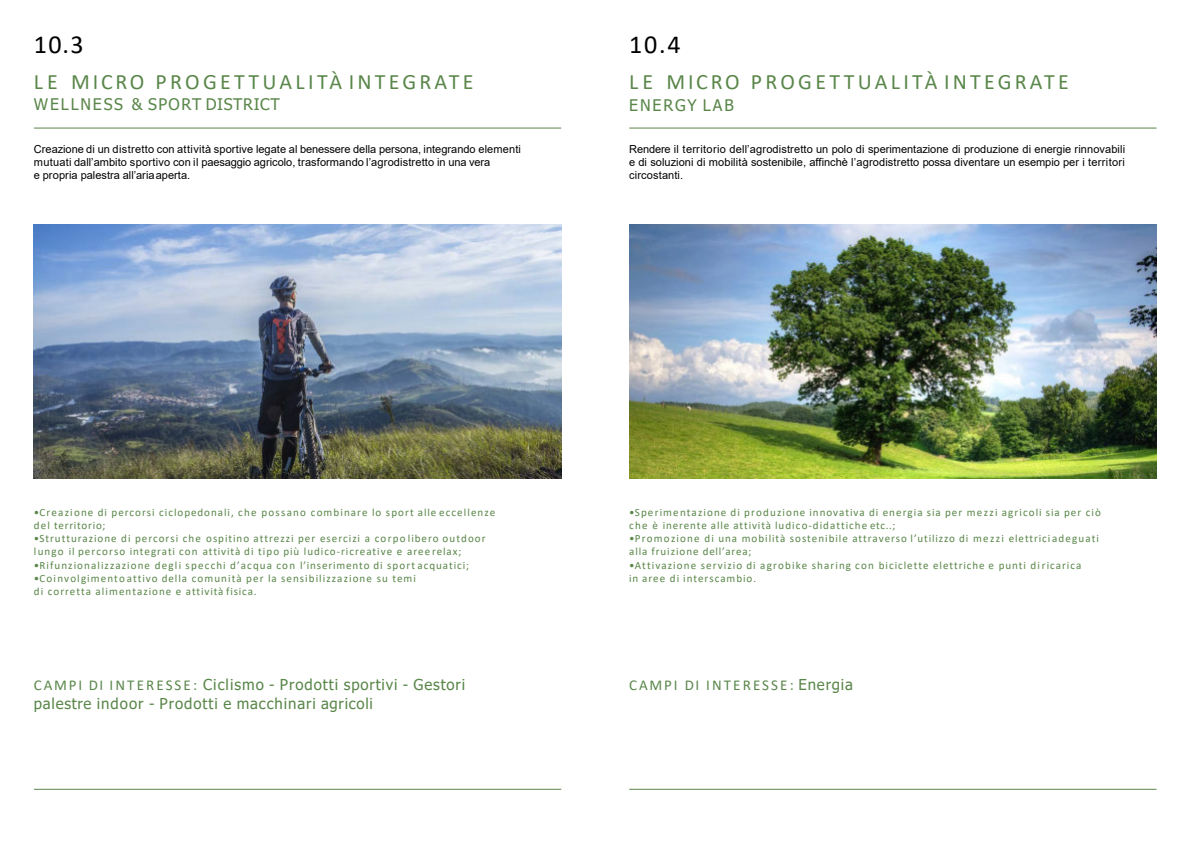
<style>
.page{position:relative;width:1191px;height:843px;background:#fff}
.page>*{position:absolute;margin:0;border:0;box-sizing:border-box;transform-origin:0 0}
.t1{font:26px "Calibri";color:#000}
.t2{font:22px "Calibri";letter-spacing:.145em;color:#598649}
.t3{font:16px "Tahoma";letter-spacing:.105em;color:#598649}
.t4{font:15px/18.6px "Tahoma";letter-spacing:.06em;color:#598649}
.t5{font:15px "Calibri";letter-spacing:.135em;color:#598649}
.t6{font:11px/13.2px "Calibri";letter-spacing:.09em;color:#598649}
.t7{font:11px/13.2px "Arial";letter-spacing:.005em;color:#000}
.s1{font-family:"Calibri"}
.s2{font-family:"Tahoma"}
</style>
<div class="page">
<hr style="left:34px;top:788px;width:527px;height:1px;background:#598649">
<hr style="left:629px;top:788px;width:528px;height:1px;background:#598649">
<hr style="left:34px;top:128px;width:527px;height:1px;background:#598649">
<img style="left:34px;top:224px;width:527px;height:254px">
<img style="left:629px;top:224px;width:528px;height:254px">
<hr style="left:629px;top:128px;width:528px;height:1px;background:#598649">
<h1 class="t1" style="left:34px;top:32px;width:51px">10.3</h1>
<h2 class="t2" style="left:34px;top:71px;width:441px">LE MICRO PROGETTUALITÀ INTEGRATE</h2>
<h3 class="t3" style="left:34px;top:97px;width:247px">WELLNESS &amp; SPORT DISTRICT</h3>
<p class="t7" style="left:34px;top:143px;width:489px">Creazione di un distretto con attività sportive legate al benessere della persona, integrando elementi mutuati dall’ambito sportivo con il paesaggio agricolo, trasformando l’agrodistretto in una vera<br>e propria palestra all’ariaaperta.</p>
<h1 class="t1" style="left:629px;top:32px;width:53px">10.4</h1>
<h2 class="t2" style="left:629px;top:71px;width:441px">LE MICRO PROGETTUALITÀ INTEGRATE</h2>
<h3 class="t3" style="left:629px;top:98px;width:106px">ENERGY LAB</h3>
<p class="t7" style="left:629px;top:143px;width:498px;text-align:justify">Rendere il territorio dell’agrodistretto un polo di sperimentazione di produzione di energie rinnovabili e di soluzioni di mobilità sostenibile, affinchè l’agrodistretto possa diventare un esempio per i territori circostanti.</p>
<p class="t6" style="left:34px;top:505px;width:463px">•Creazione di percorsi ciclopedonali, che possano combinare lo sport alle eccellenze del territorio;</p>
<p class="t6" style="left:34px;top:531px;width:453px">•Strutturazione di percorsi che ospitino attrezzi per esercizi a corpo libero outdoor lungo il percorso integrati con attività di tipo più ludico-ricreative e areerelax;</p>
<p class="t6" style="left:34px;top:558px;width:437px">•Rifunzionalizzazione degli specchi d’acqua con l’inserimento di sport acquatici;</p>
<p class="t6" style="left:34px;top:571px;width:383px">•Coinvolgimentoattivo della comunità per la sensibilizzazione su temi di corretta alimentazione e attività fisica.</p>
<h3 class="t4" style="left:34px;top:676px;width:433px"><span class="s1">CAMPI DI INTERESSE:</span> Ciclismo - Prodotti sportivi - Gestori palestre indoor - Prodotti e macchinari agricoli</h3>
<p class="t6" style="left:629px;top:505px;width:473px">•Sperimentazione di produzione innovativa di energia sia per mezzi agricoli sia per ciò che è inerente alle attività ludico-didattiche etc..;</p>
<p class="t6" style="left:629px;top:531px;width:471px">•Promozione di una mobilità sostenibile attraverso l’utilizzo di mezzi elettriciadeguati alla fruizione dell’area;</p>
<p class="t6" style="left:629px;top:558px;width:454px">•Attivazione servizio di agrobike sharing con biciclette elettriche e punti diricarica in aree di interscambio.</p>
<h3 class="t5" style="left:629px;top:677px;width:225px">CAMPI DI INTERESSE: <span class="s2">Energia</span></h3>
</div>
